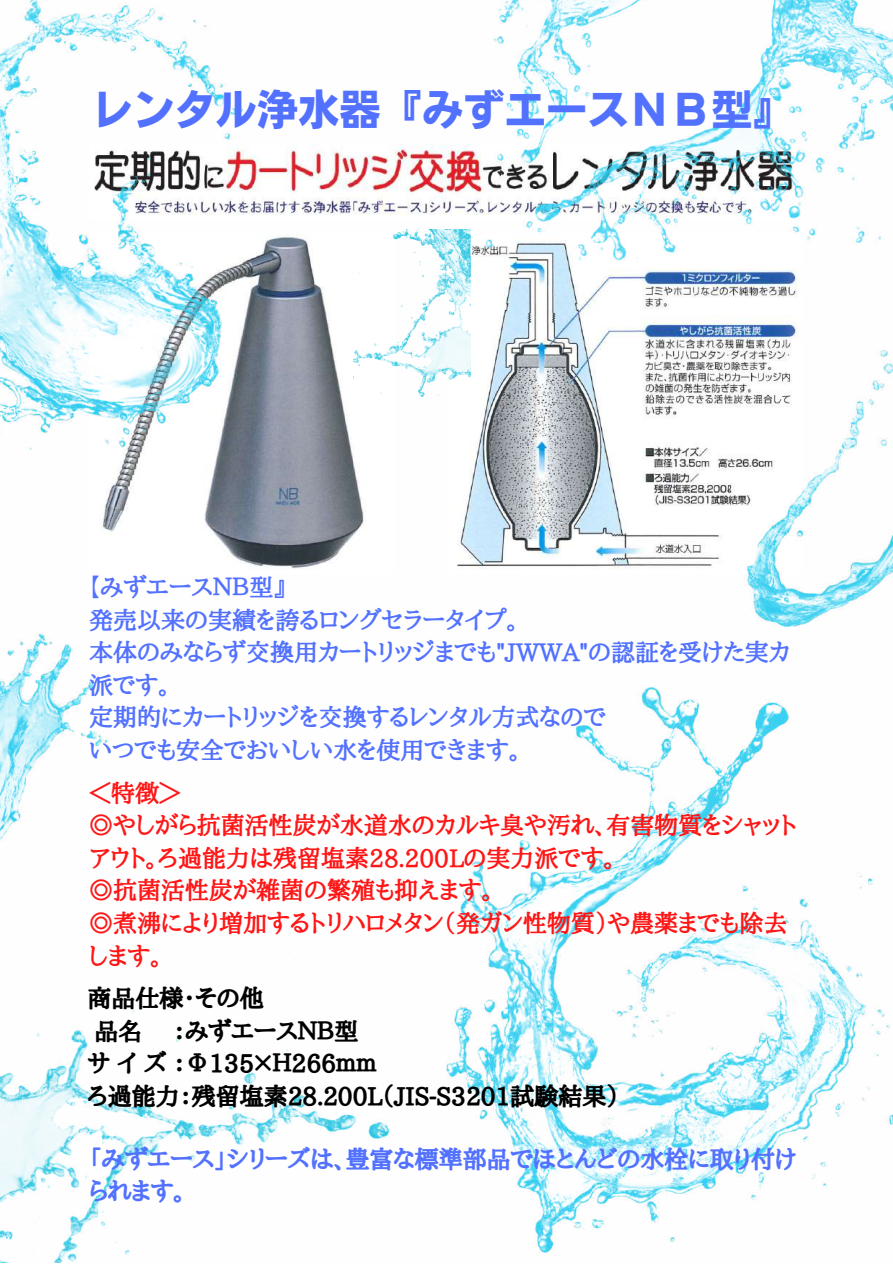
<style>
.page{position:relative;width:893px;height:1264px;background:#fff}
.page>*{position:absolute;margin:0;border:0;box-sizing:border-box;transform-origin:0 0}
.t1{font:41.25px "Nud Motoya Cedar Std W6";color:#5271ff}
.t2{font:700 24px/32.5px "Aozora Mincho";color:#ff1616}
.t3{font:700 24px/32.5px "Aozora Mincho";color:#5271ff}
.t4{font:800 24px/32.5px "Aozora Mincho";color:#000}
.t5{font:800 24px/32.5px "Aozora Mincho";color:#5271ff}
</style>
<div class="page">
<img style="left:242px;top:145px;width:242px;height:70px">
<img style="left:101px;top:235px;width:265px;height:334px">
<img style="left:457px;top:235px;width:340px;height:335px">
<img style="left:484px;top:0;width:408px;height:261px">
<img style="left:0;top:0;width:242px;height:449px">
<img style="left:732px;top:275px;width:160px;height:351px">
<img style="left:446px;top:687px;width:446px;height:565px">
<img style="left:0;top:944px;width:390px;height:318px">
<img style="left:0;top:633px;width:108px;height:351px">
<img style="left:353px;top:230px;width:117px;height:216px">
<h1 class="t1" style="left:91px;top:89px;width:704px">レンタル浄水器『みずエースＮＢ型』</h1>
<p class="t3" style="left:89px;top:570px;width:702px">【みずエースＮＢ型』<br>発売以来の実績を誇るロングセラータイプ。<br>本体のみならず交換用カートリッジまでも"JWWA"の認証を受けた実カ派です。<br>定期的にカートリッジを交換するレンタル方式なので<br>いつでも安全でおいしい水を使用できます。</p>
<p class="t2" style="left:89px;top:776px;width:708px">＜特徴＞<br>◎やしがら抗菌活性炭が水道水のカルキ臭や汚れ、有害物質をシャットアウト。ろ過能力は残留塩素28.200Lの実力派です。<br>◎抗菌活性炭が雑菌の繁殖も抑えます。<br>◎煮沸により増加するトリハロメタン（発ガン性物質）や農薬までも除去します。</p>
<p class="t4" style="left:88px;top:981px;width:178px">商品仕様・その他品名</p>
<p class="t4" style="left:88px;top:1014px;width:532px;text-indent:86px">：みずエースＮＢ型<br>サイズ：Φ135×Ｈ266ｍｍ<br>ろ過能力：残留塩素28.200L（JIS-S3201試験結果）</p>
<p class="t5" style="left:89px;top:1142px;width:708px">「みずエース」シリーズは、豊富な標準部品でほとんどの水栓に取り付けられます。</p>
</div>
